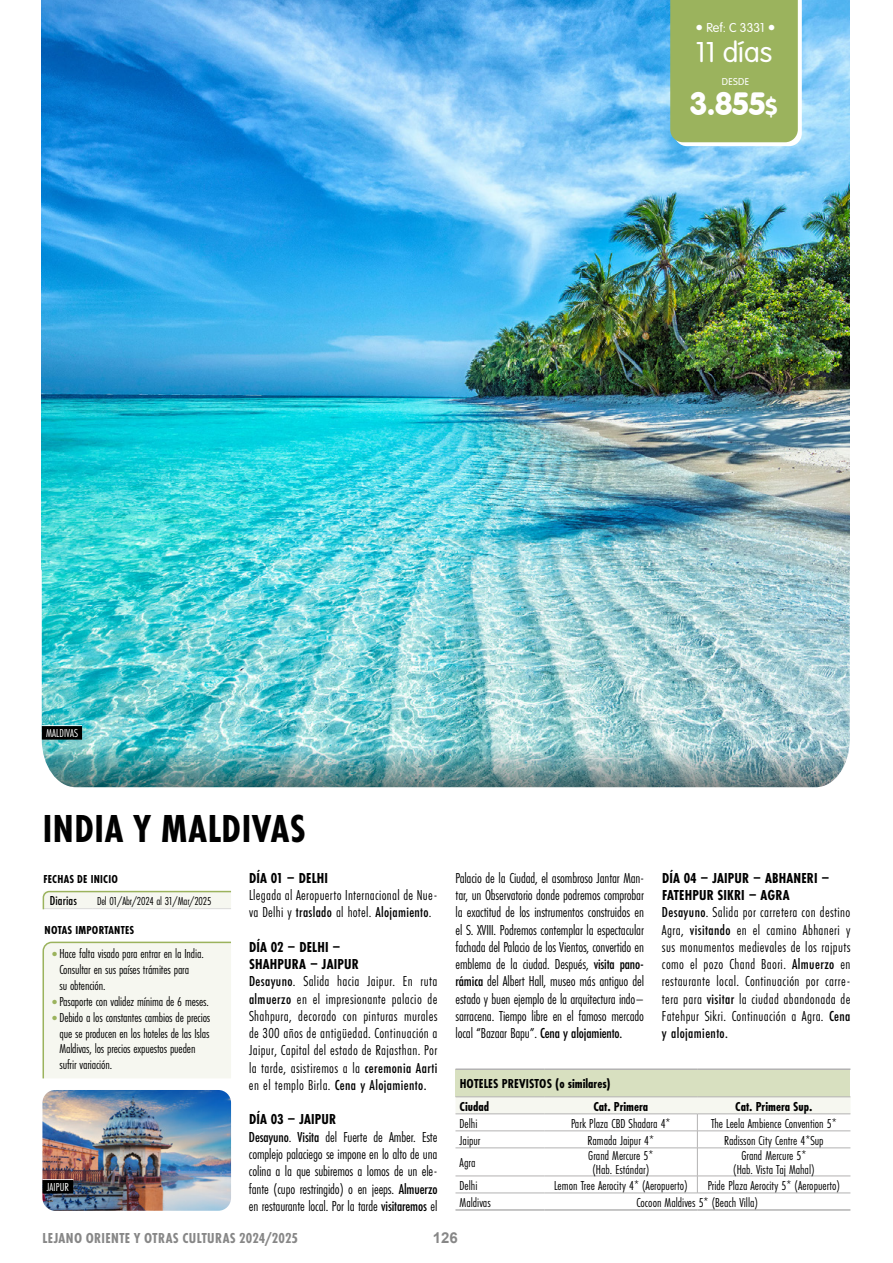
<style>
.page{position:relative;width:893px;height:1263px;background:#fff}
.page>*{position:absolute;margin:0;border:0;box-sizing:border-box;transform-origin:0 0}
.t1{font:700 40.5px "Futura PT Cond";letter-spacing:.015em;color:#000}
.t2{font:31.5px "VAG Rounded BT";color:#fff}
.t3{font:300 30px "VAG Rundschrift D";color:#fff}
.t4{font:15px/17.2px "Futura PT Cond";letter-spacing:.025em;color:#000}
.t5{font:15px/17.2px "Futura PT Cond";letter-spacing:-.01em;color:#000}
.t6{font:700 15px "Futura PT Cond";letter-spacing:.025em;color:#878787}
.t7{font:700 15px "Futura PT Cond";letter-spacing:.01em;color:#000}
.t8{font:700 15px "Arial";color:#878787}
.t9{font:13.5px/15.8px "Futura PT Cond";letter-spacing:-.01em;color:#000;text-align:center}
.t10{font:700 13.5px/22.4px "Futura PT Cond";color:#000}
.t11{font:300 13.5px "VAG Rundschrift D";color:#fff}
.t12{font:500 13.5px "Futura PT Cond";letter-spacing:.01em;color:#000}
.t13{font:700 12px "Futura PT Cond";letter-spacing:.02em;color:#000}
.t14{font:12px "Futura PT Cond";letter-spacing:-.01em;color:#000}
.t15{font:12px "Futura PT Cond";letter-spacing:.01em;color:#fff}
.t16{font:300 10.5px "VAG Rundschrift D";letter-spacing:.03em;color:#fff}
.s1{font-size:16.5px}
.s2{font-size:22.5px}
.s3{font-weight:500}
.s4{font-weight:700}
.s5{font-family:"The Sans Cd LF3";font-weight:300;font-size:22.5px;color:#9bb35d}
</style>
<div class="page">
<img style="left:42px;top:0;width:808px;height:570px">
<img style="left:41px;top:570px;width:809px;height:218px">
<hr style="left:42px;top:725px;width:40px;height:1px;background:#fff">
<div style="left:42px;top:726px;width:40px;height:14px;background:#000"></div>
<svg style="left:42px;top:890px;width:189px;height:20px"></svg>
<div style="left:455px;top:1069px;width:395px;height:28px;background:#d8e0c0"></div>
<svg style="left:455px;top:1097px;width:395px;height:96px"></svg>
<hr style="left:455px;top:1130px;width:89px;height:1px;background:#b3b2b2">
<hr style="left:544px;top:1130px;width:153px;height:1px;background:#b3b2b2">
<hr style="left:697px;top:1130px;width:153px;height:1px;background:#b3b2b2">
<hr style="left:455px;top:1147px;width:89px;height:1px;background:#b3b2b2">
<hr style="left:455px;top:1176px;width:89px;height:1px;background:#b3b2b2">
<hr style="left:455px;top:1193px;width:89px;height:1px;background:#b3b2b2">
<hr style="left:544px;top:1147px;width:153px;height:1px;background:#b3b2b2">
<hr style="left:697px;top:1147px;width:153px;height:1px;background:#b3b2b2">
<hr style="left:544px;top:1176px;width:153px;height:1px;background:#b3b2b2">
<hr style="left:697px;top:1176px;width:153px;height:1px;background:#b3b2b2">
<hr style="left:544px;top:1193px;width:153px;height:1px;background:#b3b2b2">
<hr style="left:697px;top:1193px;width:153px;height:1px;background:#b3b2b2">
<hr style="left:455px;top:1068px;width:89px;height:2px;background:#b3b2b2">
<hr style="left:544px;top:1068px;width:153px;height:2px;background:#b3b2b2">
<hr style="left:697px;top:1068px;width:153px;height:2px;background:#b3b2b2">
<hr style="left:455px;top:1096px;width:89px;height:1px;background:#b3b2b2">
<hr style="left:544px;top:1096px;width:153px;height:1px;background:#b3b2b2">
<hr style="left:697px;top:1096px;width:153px;height:1px;background:#b3b2b2">
<hr style="left:455px;top:1209px;width:89px;height:2px;background:#b3b2b2">
<hr style="left:544px;top:1209px;width:153px;height:2px;background:#b3b2b2">
<hr style="left:697px;top:1209px;width:153px;height:2px;background:#b3b2b2">
<div style="left:42px;top:941px;width:189px;height:138px;background:#f6f7f0"></div>
<img style="left:42px;top:1090px;width:189px;height:121px">
<hr style="left:43px;top:1179px;width:30px;height:1px;background:#fff">
<div style="left:43px;top:1180px;width:30px;height:13px;background:#000"></div>
<svg style="left:670px;top:0;width:132px;height:146px;background:#9fb767"></svg>
<p class="t11" style="left:696px;top:20px;width:81px"><span class="s1">•</span> Ref: C 3331 <span class="s1">•</span></p>
<h3 class="t3" style="left:696px;top:35px;width:78px">11 días</h3>
<p class="t16" style="left:722px;top:76px;width:29px">DESDE</p>
<h2 class="t2" style="left:690px;top:84px;width:89px">3.855<span class="s2">$</span></h2>
<p class="t15" style="left:46px;top:726px;width:33px">MALDIVAS</p>
<h1 class="t1" style="left:43px;top:805px;width:264px">INDIA Y MALDIVAS</h1>
<p class="t7" style="left:249px;top:869px;width:80px">DÍA 01 – DELHI</p>
<p class="t4" style="left:249px;top:887px;width:190px">Llegada al Aeropuerto Internacional de Nue&shy;va Delhi y <span class="s3">traslado</span> al hotel. <span class="s3">Alojamiento</span>.</p>
<p class="t4" style="left:249px;top:938px;width:190px"><span class="s4">DÍA 02 – DELHI –<br>SHAHPURA – JAIPUR<br></span><span class="s3">Desayuno</span>. Salida hacia Jaipur. En ruta <span class="s3">almuerzo</span> en el impresionante palacio de Shahpura, decorado con pinturas murales de 300 años de antigüedad. Continuación a Jaipur, Capital del estado de Rajasthan. Por la tarde, asistiremos a la <span class="s3">ceremonia Aarti </span>en el templo Birla. <span class="s3">Cena y Alojamiento.</span></p>
<p class="t5" style="left:249px;top:1111px;width:190px"><span class="s4">DÍA 03 – JAIPUR<br></span><span class="s3">Desayuno</span>. <span class="s3">Visita</span> del Fuerte de Amber. Este complejo palaciego se impone en lo alto de una colina a la que subiremos a lomos de un ele&shy;fante (cupo restringido) o en jeeps. <span class="s3">Almuerzo </span>en restaurante local. Por la tarde <span class="s3">visitaremos</span> el</p>
<p class="t13" style="left:43px;top:872px;width:76px">FECHAS DE INICIO</p>
<p class="t12" style="left:50px;top:893px;width:29px">Diarias</p>
<p class="t14" style="left:97px;top:894px;width:116px">Del 01/Abr/2024 al 31/Mar/2025</p>
<p class="t13" style="left:45px;top:923px;width:91px">NOTAS IMPORTANTES</p>
<p class="t9" style="left:59px;top:946px;width:146px;text-align:left;text-indent:-9px"><span class="s5">•</span>Hace falta visado para entrar en la India.<br>Consultar en sus países trámites para<br>su obtención.</p>
<p class="t9" style="left:51px;top:993px;width:159px"><span class="s5">•</span>Pasaporte con validez mínima de 6 meses.</p>
<p class="t9" style="left:59px;top:1009px;width:152px;text-align:left;text-indent:-9px"><span class="s5">•</span>Debido a los constantes cambios de precios que se producen en los hoteles de las Islas Maldivas, los precios expuestos pueden sufrir variación.</p>
<p class="t15" style="left:47px;top:1180px;width:24px">JAIPUR</p>
<p class="t4" style="left:455px;top:869px;width:190px;text-align:justify">Palacio de la Ciudad, el asombroso Jantar Man&shy;tar, un Observatorio donde podremos comprobar la exactitud de los instrumentos construidos en el S. XVIII. Podremos contemplar la espectacular fachada del Palacio de los Vientos, convertido en emblema de la ciudad. Después, <span class="s3">visita pano&shy;rámica</span> del Albert Hall, museo más antiguo del estado y buen ejemplo de la arquitectura indo– sarracena. Tiempo libre en el famoso mercado local “Bazaar Bapu”. <span class="s3">Cena y alojamiento.</span></p>
<p class="t4" style="left:662px;top:869px;width:190px"><span class="s4">DÍA 04 – JAIPUR – ABHANERI – FATEHPUR SIKRI – AGRA<br></span><span class="s3">Desayuno</span>. Salida por carretera con destino Agra, <span class="s3">visitando</span> en el camino Abhaneri y sus monumentos medievales de los rajputs como el pozo Chand Baori. <span class="s3">Almuerzo</span> en restaurante local. Continuación por carre&shy;tera para <span class="s3">visitar</span> la ciudad abandonada de Fatehpur Sikri. Continuación a Agra. <span class="s3">Cena y alojamiento.</span></p>
<p class="t10" style="left:460px;top:1072px;width:153px">HOTELES PREVISTOS (o similares)<br>Ciudad</p>
<p class="t10" style="left:593px;top:1095px;width:56px">Cat. Primera</p>
<p class="t10" style="left:735px;top:1095px;width:79px">Cat. Primera Sup.</p>
<p class="t9" style="left:460px;top:1115px;width:19px">Delhi</p>
<p class="t9" style="left:571px;top:1115px;width:101px">Park Plaza CBD Shadara 4*</p>
<p class="t9" style="left:711px;top:1115px;width:127px">The Leela Ambience Convention 5*</p>
<p class="t9" style="left:460px;top:1132px;width:22px">Jaipur</p>
<p class="t9" style="left:588px;top:1132px;width:68px">Ramada Jaipur 4*</p>
<p class="t9" style="left:724px;top:1132px;width:101px">Radisson City Centre 4*Sup</p>
<p class="t9" style="left:460px;top:1155px;width:17px">Agra</p>
<p class="t9" style="left:588px;top:1149px;width:67px;line-height:13.5px">Grand Mercure 5* (Hab. Estándar)</p>
<p class="t9" style="left:733px;top:1149px;width:83px;line-height:13.5px">Grand Mercure 5* (Hab. Vista Taj Mahal)</p>
<p class="t9" style="left:460px;top:1177px;width:19px">Delhi</p>
<p class="t9" style="left:554px;top:1177px;width:135px">Lemon Tree Aerocity 4* (Aeropuerto)</p>
<p class="t9" style="left:708px;top:1177px;width:134px">Pride Plaza Aerocity 5* (Aeropuerto)</p>
<p class="t9" style="left:460px;top:1194px;width:33px">Maldivas</p>
<p class="t9" style="left:637px;top:1194px;width:123px">Cocoon Maldives 5* (Beach Villa)</p>
<p class="t6" style="left:43px;top:1229px;width:257px">LEJANO ORIENTE Y OTRAS CULTURAS 2024/2025</p>
<p class="t8" style="left:433px;top:1227px;width:27px">126</p>
</div>
